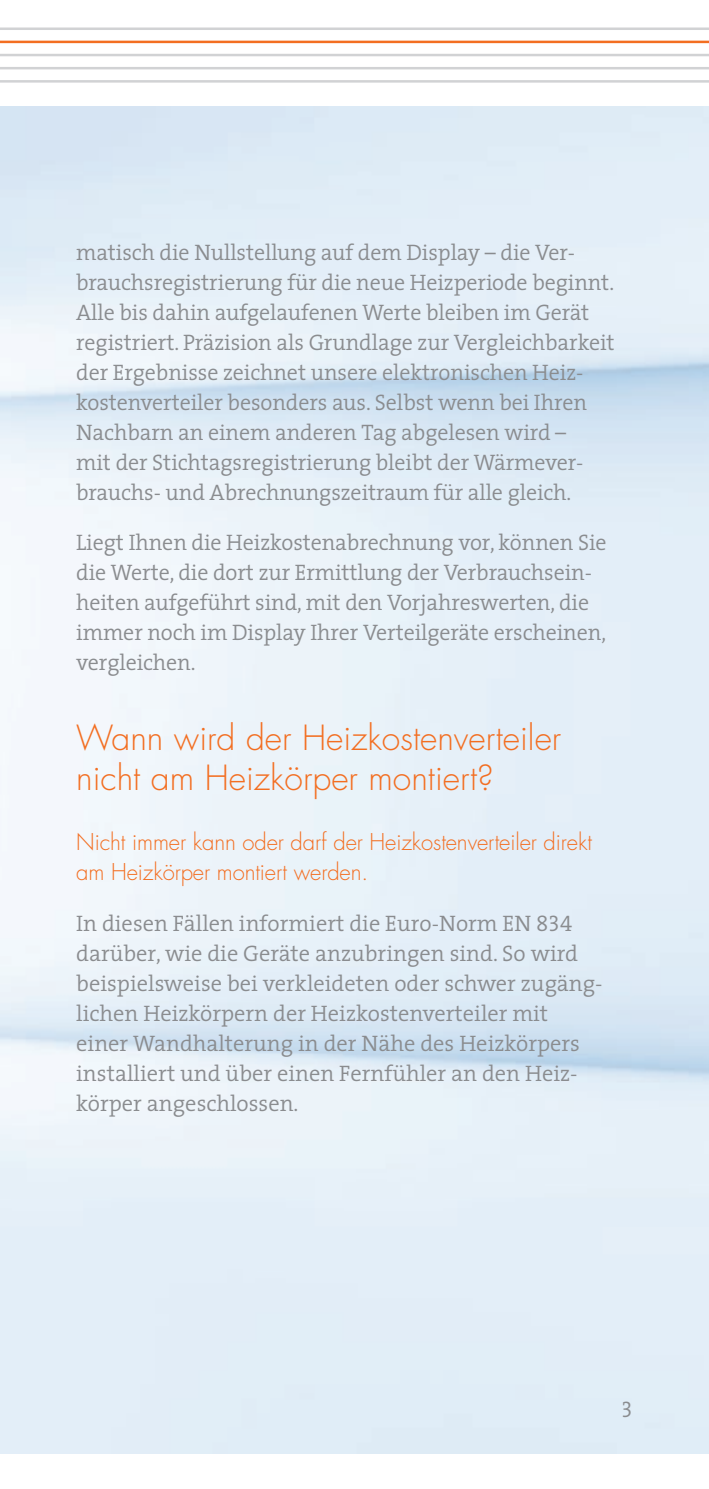
<style>
.page{position:relative;width:709px;height:1489px;background:#fff}
.page>*{position:absolute;margin:0;border:0;box-sizing:border-box;transform-origin:0 0}
.HL_innen_21_26{font:300 33.75px/40px "Futura LT";color:#f36e21}
.HL_innen_21_26-2{font:300 22.5px/30px "The Serif";letter-spacing:-.005em;color:#8a8c8f}
.HL_innen_21_26-3{font:300 22.5px/30px "Futura LT";letter-spacing:-.005em;color:#f36e21}
.HL_innen_21_26-4{font:22.5px "The Serif Semi Light Caps";color:#8a8c8f}
.s1{font-family:"The Serif Semi Light Caps";font-weight:400}
</style>
<div class="page">
<hr style="left:0;top:80px;width:709px;height:3px;background:#d1d2d4">
<hr style="left:0;top:67px;width:709px;height:2px;background:#d1d2d4">
<hr style="left:0;top:41px;width:709px;height:2px;background:#f36e21">
<hr style="left:0;top:27px;width:709px;height:3px;background:#d1d2d4">
<hr style="left:0;top:54px;width:709px;height:2px;background:#d1d2d4">
<p class="HL_innen_21_26-2" style="left:76px;top:237px;width:540px">matisch die Nullstellung auf dem Display – die Ver&shy;brauchsregistrierung für die neue Heizperiode beginnt.<br>Alle bis dahin aufgelaufenen Werte bleiben im Gerät registriert. Präzision als Grundlage zur Vergleichbarkeit der Ergebnisse zeichnet unsere elektronischen Heiz&shy;kostenverteiler besonders aus. Selbst wenn bei Ihren Nachbarn an einem anderen Tag abgelesen wird –<br>mit der Stichtagsregistrierung bleibt der Wärmever&shy;brauchs- und Abrechnungszeitraum für alle gleich.</p>
<p class="HL_innen_21_26-2" style="left:76px;top:527px;width:532px">Liegt Ihnen die Heizkostenabrechnung vor, können Sie die Werte, die dort zur Ermittlung der Verbrauchsein&shy;heiten aufgeführt sind, mit den Vorjahreswerten, die immer noch im Display Ihrer Verteilgeräte erscheinen, vergleichen.</p>
<p class="HL_innen_21_26" style="left:76px;top:719px;width:486px">Wann wird der Heizkostenverteiler nicht am Heizkörper montiert?</p>
<p class="HL_innen_21_26-3" style="left:76px;top:827px;width:517px">Nicht immer kann oder darf der Heizkostenverteiler direkt am Heizkörper montiert werden.</p>
<p class="HL_innen_21_26-2" style="left:76px;top:907px;width:525px">In diesen Fällen informiert die Euro-Norm EN <span class="s1">834 </span>darüber, wie die Geräte anzubringen sind. So wird beispielsweise bei verkleideten oder schwer zugäng&shy;lichen Heizkörpern der Heizkostenverteiler mit einer Wandhalterung in der Nähe des Heizkörpers installiert und über einen Fernfühler an den Heiz&shy;körper angeschlossen.</p>
<p class="HL_innen_21_26-4" style="left:621px;top:1390px;width:13px">3</p>
</div>
